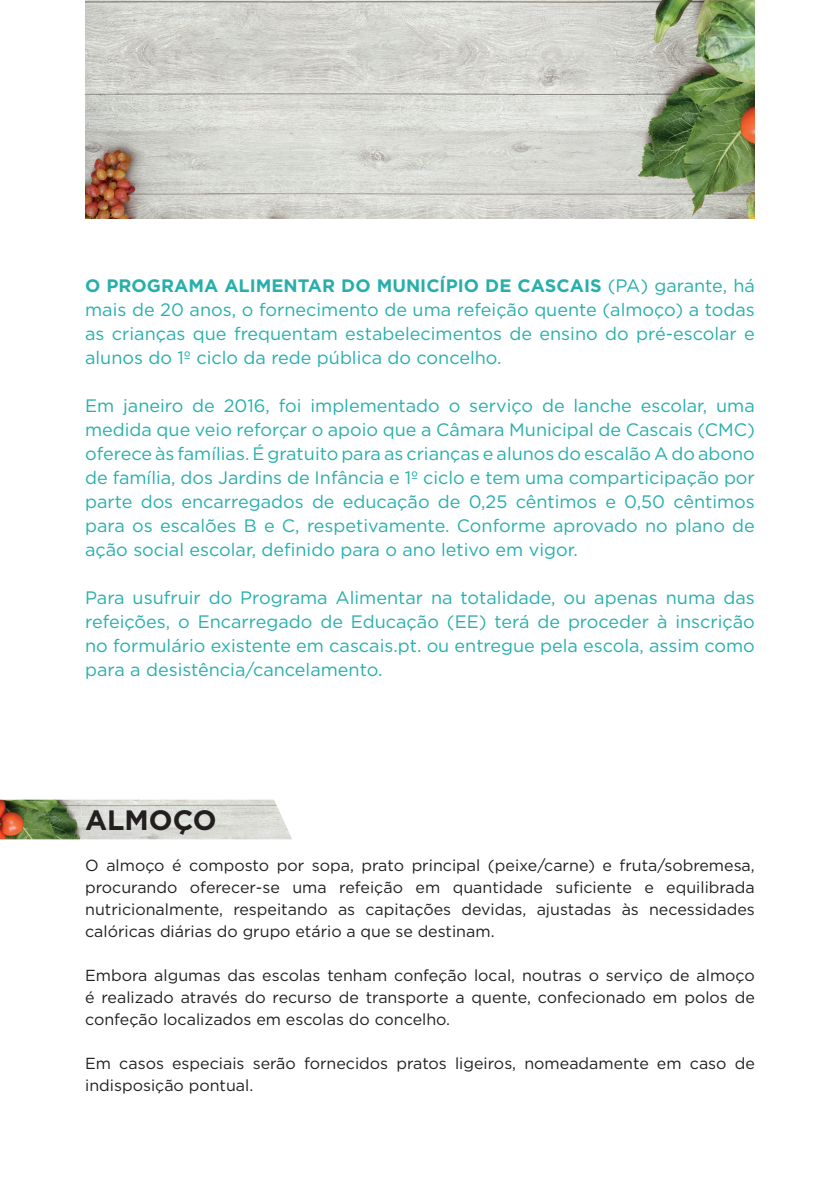
<style>
.page{position:relative;width:840px;height:1191px;background:#fff}
.page>*{position:absolute;margin:0;border:0;box-sizing:border-box;transform-origin:0 0}
.t1{font:700 28px "Gotham";color:#231f20}
.t2{font:18px/24px "Gotham";color:#26afad;text-align:justify}
.t3{font:16px/22px "Gotham";color:#231f20;text-align:justify}
.s1{font-weight:700}
</style>
<div class="page">
<img style="left:0;top:799px;width:292px;height:40px">
<img style="left:85px;top:0;width:669px;height:218px">
<p class="t2" style="left:85px;top:273px;width:671px"><span class="s1">O PROGRAMA ALIMENTAR DO MUNICÍPIO DE CASCAIS</span> (PA) garante, há mais de 20 anos, o fornecimento de uma refeição quente (almoço) a todas as crianças que frequentam estabelecimentos de ensino do pré-escolar e alunos do 1º ciclo da rede pública do concelho.</p>
<p class="t2" style="left:85px;top:393px;width:671px">Em janeiro de 2016, foi implementado o serviço de lanche escolar, uma medida que veio reforçar o apoio que a Câmara Municipal de Cascais (CMC) oferece às famílias. É gratuito para as crianças e alunos do escalão A do abono de família, dos Jardins de Infância e 1º ciclo e tem uma comparticipação por parte dos encarregados de educação de 0,25 cêntimos e 0,50 cêntimos para os escalões B e C, respetivamente. Conforme aprovado no plano de ação social escolar, definido para o ano letivo em vigor.</p>
<p class="t2" style="left:85px;top:585px;width:671px">Para usufruir do Programa Alimentar na totalidade, ou apenas numa das refeições, o Encarregado de Educação (EE) terá de proceder à inscrição no formulário existente em cascais.pt. ou entregue pela escola, assim como para a desistência/cancelamento.</p>
<p class="t1" style="left:85px;top:801px;width:133px">ALMOÇO</p>
<p class="t3" style="left:85px;top:854px;width:670px">O almoço é composto por sopa, prato principal (peixe/carne) e fruta/sobremesa, procurando oferecer-se uma refeição em quantidade suficiente e equilibrada nutricionalmente, respeitando as capitações devidas, ajustadas às necessidades calóricas diárias do grupo etário a que se destinam.</p>
<p class="t3" style="left:85px;top:964px;width:670px">Embora algumas das escolas tenham confeção local, noutras o serviço de almoço é realizado através do recurso de transporte a quente, confecionado em polos de confeção localizados em escolas do concelho.</p>
<p class="t3" style="left:85px;top:1052px;width:671px">Em casos especiais serão fornecidos pratos ligeiros, nomeadamente em caso de indisposição pontual.</p>
</div>
